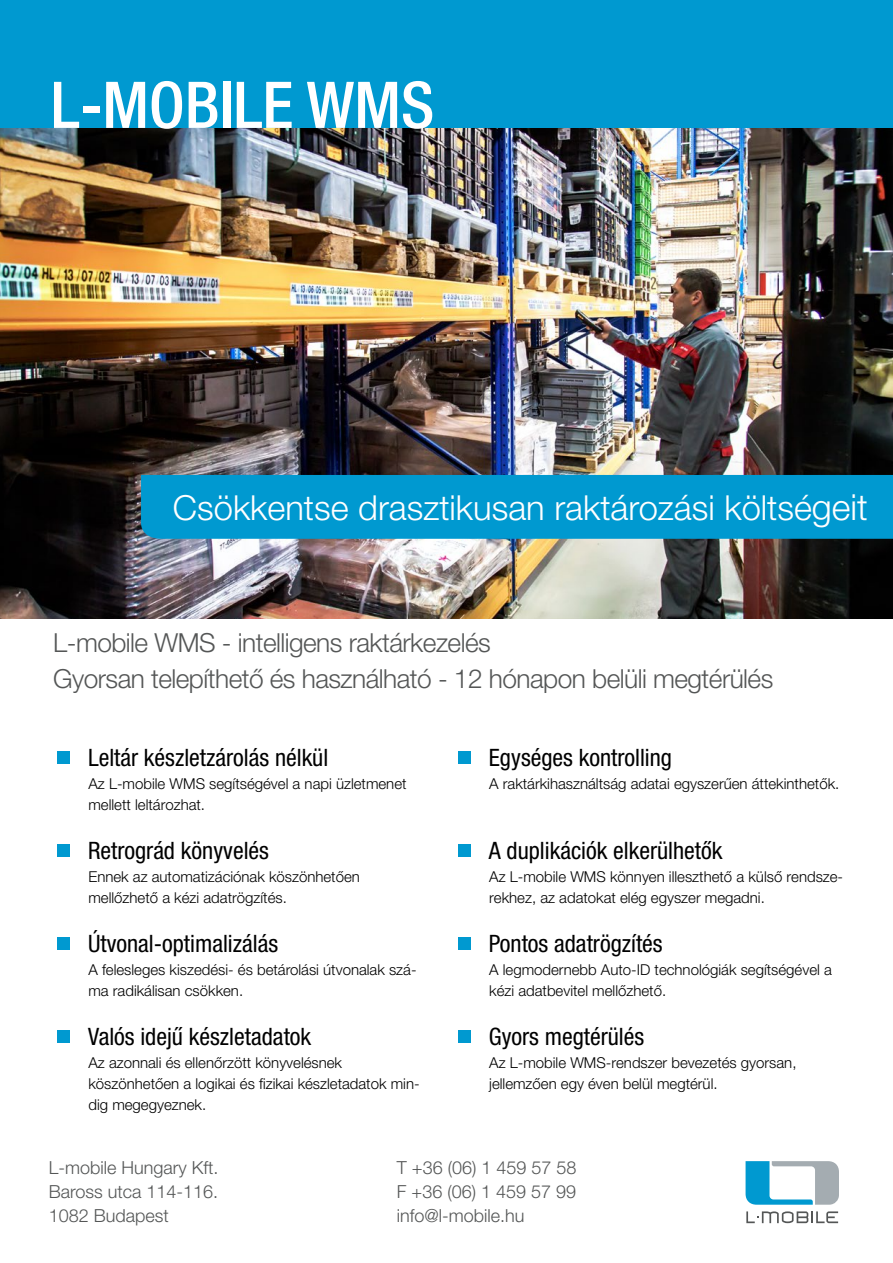
<style>
.page{position:relative;width:893px;height:1263px;background:#fff}
.page>*{position:absolute;margin:0;border:0;box-sizing:border-box;transform-origin:0 0}
.t1{font:500 condensed 64.5px "Helvetica Neue LT Pro";color:#fff}
.t2{font:300 34.5px "Helvetica Neue LT Pro";color:#fff}
.t3{font:300 26.25px/36px "Helvetica Neue LT Pro";letter-spacing:-.02em;color:#545656}
.t4{font:condensed 24px "Helvetica Neue LT Pro";color:#000}
.t5{font:300 18px/24px "Helvetica Neue LT Pro";color:#545656;text-align:justify}
.t6{font:300 15px/21px "Helvetica Neue LT Pro";color:#000}
.s1{font-size:36px}
.s2{font-family:"Arial";font-stretch:normal;font-size:54px;color:#0099d0}
</style>
<div class="page">
<img style="left:0;top:128px;width:893px;height:491px">
<div style="left:0;top:0;width:893px;height:128px;background:#0099d0"></div>
<div style="left:141px;top:475px;width:752px;height:64px;background:#0099d0"></div>
<svg style="left:746px;top:1161px;width:93px;height:44px"></svg>
<svg style="left:746px;top:1211px;width:92px;height:12px"></svg>
<h1 class="t1" style="left:51px;top:67px;width:385px">L-MOBILE WMS</h1>
<h2 class="t2" style="left:173px;top:486px;width:696px">Csökkentse drasztikusan raktározási költsé<span class="s1">geit</span></h2>
<h3 class="t3" style="left:53px;top:624px;width:722px">L-mobile WMS - intelligens raktárkezelés<br>Gyorsan telepíthető és használható - 12 hónapon belüli megtérülés</h3>
<h3 class="t4" style="left:54px;top:743px;width:276px"><span class="s2">▪</span> Leltár készletzárolás nélkül</h3>
<p class="t6" style="left:88px;top:772px;width:320px">Az L-mobile WMS segítségével a napi üzletmenet mellett leltározhat.</p>
<h3 class="t4" style="left:54px;top:836px;width:216px"><span class="s2">▪</span> Retrográd könyvelés</h3>
<p class="t6" style="left:88px;top:865px;width:273px">Ennek az automatizációnak köszönhetően mellőzhető a kézi adatrögzítés.</p>
<h3 class="t4" style="left:54px;top:929px;width:226px"><span class="s2">▪</span> Útvonal-optimalizálás</h3>
<p class="t6" style="left:88px;top:958px;width:330px">A felesleges kiszedési- és betárolási útvonalak szá&shy;ma radikálisan csökken.</p>
<h3 class="t4" style="left:54px;top:1022px;width:259px"><span class="s2">▪</span> Valós idejű készletadatok</h3>
<p class="t6" style="left:88px;top:1051px;width:333px">Az azonnali és ellenőrzött könyvelésnek köszönhetően a logikai és fizikai készletadatok min&shy;dig megegyeznek.</p>
<h3 class="t4" style="left:455px;top:743px;width:219px"><span class="s2">▪</span> Egységes kontrolling</h3>
<p class="t6" style="left:489px;top:772px;width:352px">A raktárkihasználtság adatai egyszerűen áttekinthetők.</p>
<h3 class="t4" style="left:455px;top:836px;width:269px"><span class="s2">▪</span> A duplikációk elkerülhetők</h3>
<p class="t6" style="left:489px;top:865px;width:355px">Az L-mobile WMS könnyen illeszthető a külső rendsze&shy;rekhez, az adatokat elég egyszer megadni.</p>
<h3 class="t4" style="left:455px;top:929px;width:209px"><span class="s2">▪</span> Pontos adatrögzítés</h3>
<p class="t6" style="left:489px;top:958px;width:344px">A legmodernebb Auto-ID technológiák segítségével a kézi adatbevitel mellőzhető.</p>
<h3 class="t4" style="left:455px;top:1022px;width:191px"><span class="s2">▪</span> Gyors megtérülés</h3>
<p class="t6" style="left:489px;top:1051px;width:309px">Az L-mobile WMS-rendszer bevezetés gyorsan, jellemzően egy éven belül megtérül.</p>
<p class="t5" style="left:49px;top:1155px;width:171px">L-mobile Hungary Kft.<br>Baross utca 114-116.<br>1082 Budapest</p>
<p class="t5" style="left:397px;top:1155px;width:181px">T +36 (06) 1 459 57 58<br>F +36 (06) 1 459 57 99 info@l-mobile.hu</p>
</div>
